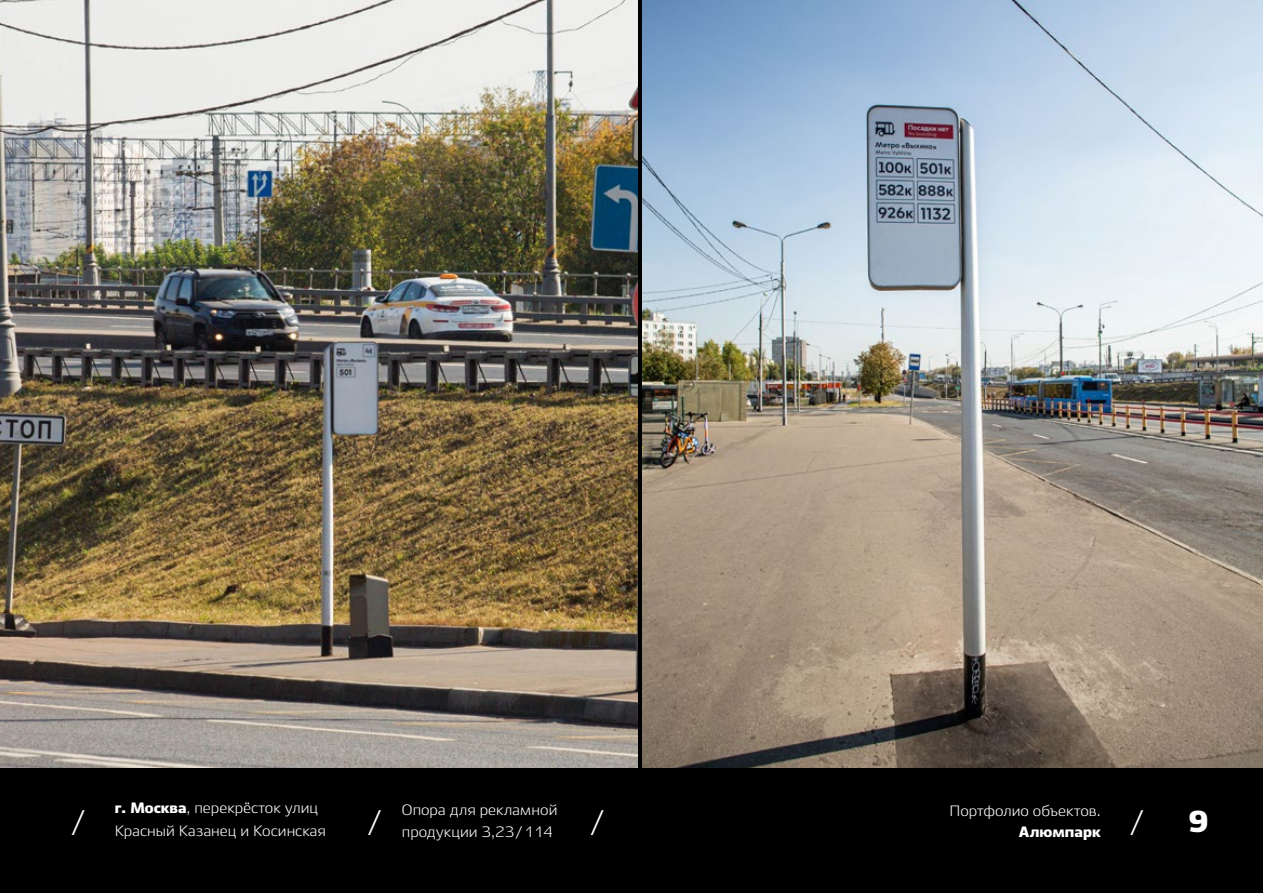
<style>
.page{position:relative;width:1263px;height:893px;background:#000}
.page>*{position:absolute;margin:0;border:0;box-sizing:border-box;transform-origin:0 0}
.t1{font:900 30.3px "ALS Ekibastuz";color:#fff}
.t2{font:30.3px "ALS Ekibastuz";color:#fff}
.t3{font:15px/21px "ALS Ekibastuz";color:#fff}
.s1{font-weight:900}
</style>
<div class="page">
<img style="left:642px;top:0;width:621px;height:767px">
<img style="left:1px;top:0;width:637px;height:767px">
<img style="left:0;top:0;width:1px;height:767px">
<p class="t3" style="left:115px;top:797px;width:212px;line-height:22.5px"><span class="s1">г. Москва</span>, перекрёсток улиц<br>Красный Казанец и Косинская</p>
<p class="t3" style="left:402px;top:799px;width:157px">Опора для рекламной</p>
<h1 class="t2" style="left:69px;top:803px;width:20px">/</h1>
<p class="t3" style="left:365px;top:822px;width:242px"><sup>/</sup> продукции 3,23/114 <sup>/</sup></p>
<p class="t3" style="left:1018px;top:800px;width:129px;text-indent:-69px">Портфолио объектов.<br><span class="s1">Алюмпарк</span> <sup>/</sup></p>
<h1 class="t1" style="left:1188px;top:803px;width:22px">9</h1>
</div>
